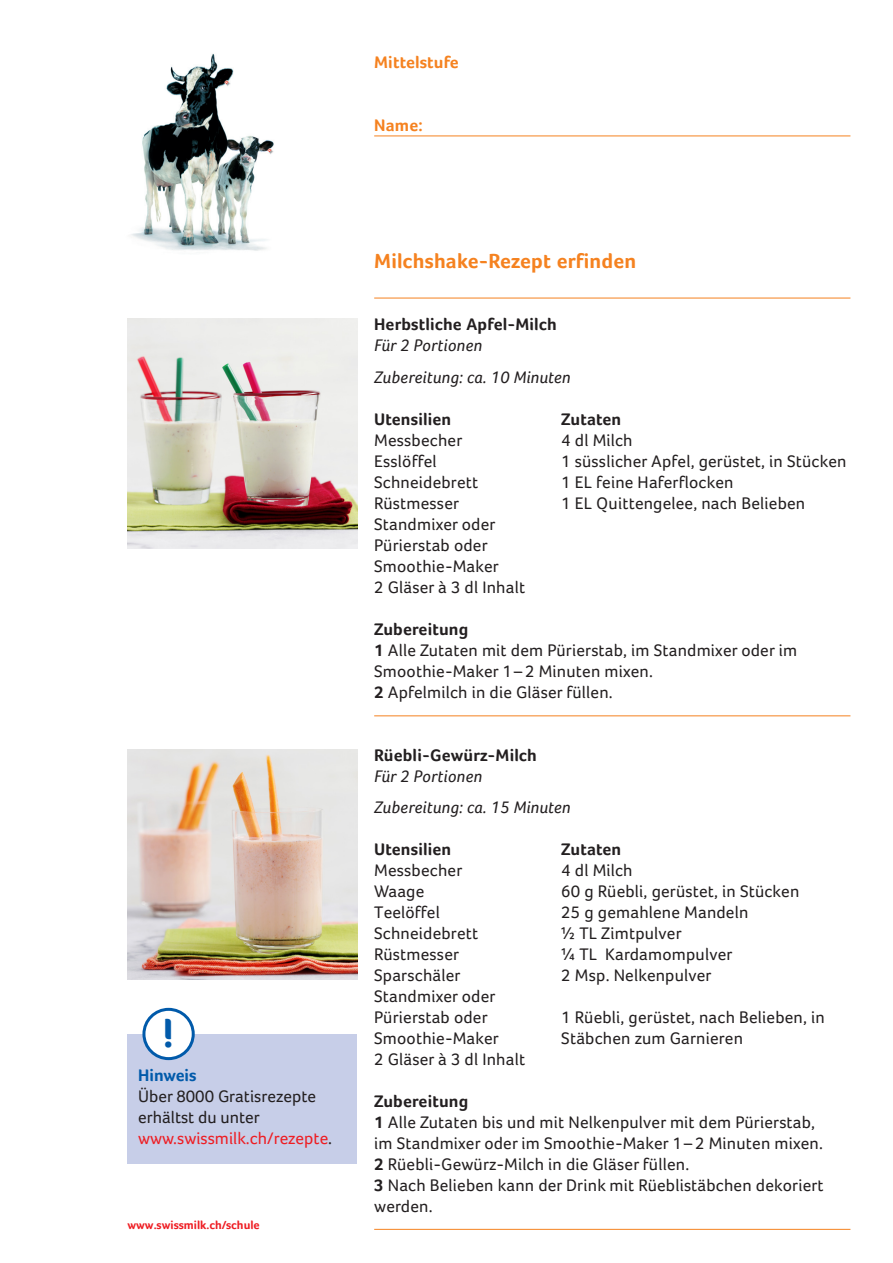
<style>
.page{position:relative;width:893px;height:1263px;background:#fff}
.page>*{position:absolute;margin:0;border:0;box-sizing:border-box;transform-origin:0 0}
.t1{font:700 42px "Foco";color:#015aaa}
.t2{font:700 21px "Foco";letter-spacing:.01em;color:#f58220}
.t3{font:17.25px/21px "Foco";letter-spacing:.01em;color:#231f20}
.t4{font:700 17.25px "Foco";letter-spacing:.01em;color:#231f20}
.t5{font:italic 17.25px "Foco";letter-spacing:.01em;color:#231f20}
.t6{font:17.25px "Foco";color:#ee1d23}
.t7{font:700 17.25px "Foco";letter-spacing:.01em;color:#f58220}
.t8{font:700 17.25px "Foco";color:#015aaa}
.t9{font:700 12px "Foco";color:#ee1d23}
.s1{color:#231f20}
.s2{font-weight:700}
</style>
<div class="page">
<img style="left:128px;top:319px;width:229px;height:230px">
<img style="left:128px;top:750px;width:229px;height:229px">
<div style="left:128px;top:1034px;width:229px;height:130px;background:#c7cee8"></div>
<div style="left:144px;top:1009px;width:49px;height:49px;background:#fff;border-radius:50%"></div>
<div style="left:142px;top:1008px;width:53px;height:52px;border:3px solid #015aaa;border-radius:50%"></div>
<hr style="left:374px;top:298px;width:476px;height:1px;background:#f58220">
<hr style="left:374px;top:715px;width:476px;height:1px;background:#f58220">
<hr style="left:374px;top:136px;width:476px;height:1px;background:#f58220">
<img style="left:131px;top:53px;width:143px;height:198px">
<hr style="left:374px;top:1229px;width:476px;height:1px;background:#f58220">
<p class="t7" style="left:374px;top:52px;width:86px">Mittelstufe</p>
<p class="t7" style="left:374px;top:115px;width:50px">Name:</p>
<p class="t1" style="left:162px;top:1008px;width:13px">!</p>
<p class="t8" style="left:138px;top:1065px;width:60px">Hinweis</p>
<p class="t3" style="left:138px;top:1085px;width:179px">Über 8000 Gratisrezepte erhältst du unter</p>
<p class="t6" style="left:138px;top:1128px;width:195px">www.swissmilk.ch/rezepte<span class="s1">.</span></p>
<p class="t9" style="left:128px;top:1218px;width:134px">www.swissmilk.ch/schule</p>
<p class="t2" style="left:374px;top:248px;width:264px">Milchshake-Rezept erfinden</p>
<p class="t4" style="left:374px;top:314px;width:184px">Herbstliche Apfel-Milch</p>
<p class="t5" style="left:374px;top:335px;width:110px">Für 2 Portionen</p>
<p class="t5" style="left:374px;top:367px;width:198px">Zubereitung: ca. 10 Minuten</p>
<p class="t4" style="left:374px;top:409px;width:79px">Utensilien</p>
<p class="t3" style="left:374px;top:429px;width:90px">Messbecher</p>
<p class="t3" style="left:374px;top:450px;width:64px">Esslöffel</p>
<p class="t3" style="left:374px;top:471px;width:106px">Schneidebrett</p>
<p class="t3" style="left:374px;top:492px;width:86px">Rüstmesser</p>
<p class="t3" style="left:374px;top:513px;width:123px">Standmixer oder</p>
<p class="t3" style="left:374px;top:534px;width:115px">Pürierstab oder</p>
<p class="t3" style="left:374px;top:555px;width:126px">Smoothie-Maker</p>
<p class="t3" style="left:374px;top:576px;width:152px">2 Gläser à 3 dl Inhalt</p>
<p class="t4" style="left:374px;top:619px;width:96px">Zubereitung</p>
<p class="t3" style="left:374px;top:639px;width:424px"><span class="s2">1</span> Alle Zutaten mit dem Pürierstab, im Standmixer oder im<br>Smoothie-Maker 1– 2 Minuten mixen.</p>
<p class="t3" style="left:374px;top:681px;width:240px"><span class="s2">2</span> Apfelmilch in die Gläser füllen.</p>
<p class="t4" style="left:561px;top:409px;width:61px">Zutaten</p>
<p class="t3" style="left:561px;top:429px;width:73px">4 dl Milch</p>
<p class="t3" style="left:561px;top:450px;width:287px">1 süsslicher Apfel, gerüstet, in Stücken</p>
<p class="t3" style="left:561px;top:471px;width:174px">1 EL feine Haferflocken</p>
<p class="t3" style="left:561px;top:492px;width:245px">1 EL Quittengelee, nach Belieben</p>
<p class="t4" style="left:374px;top:745px;width:164px">Rüebli-Gewürz-Milch</p>
<p class="t5" style="left:374px;top:766px;width:110px">Für 2 Portionen</p>
<p class="t5" style="left:374px;top:797px;width:198px">Zubereitung: ca. 15 Minuten</p>
<p class="t4" style="left:374px;top:839px;width:79px">Utensilien</p>
<p class="t3" style="left:374px;top:860px;width:90px">Messbecher</p>
<p class="t3" style="left:374px;top:881px;width:52px">Waage</p>
<p class="t3" style="left:374px;top:902px;width:67px">Teelöffel</p>
<p class="t3" style="left:374px;top:923px;width:106px">Schneidebrett</p>
<p class="t3" style="left:374px;top:944px;width:86px">Rüstmesser</p>
<p class="t3" style="left:374px;top:965px;width:88px">Sparschäler</p>
<p class="t3" style="left:374px;top:986px;width:123px">Standmixer oder</p>
<p class="t3" style="left:374px;top:1007px;width:115px">Pürierstab oder</p>
<p class="t3" style="left:374px;top:1028px;width:126px">Smoothie-Maker</p>
<p class="t3" style="left:374px;top:1049px;width:152px">2 Gläser à 3 dl Inhalt</p>
<p class="t4" style="left:374px;top:1091px;width:96px">Zubereitung</p>
<p class="t3" style="left:374px;top:1112px;width:442px"><span class="s2">1</span> Alle Zutaten bis und mit Nelkenpulver mit dem Pürierstab,</p>
<p class="t3" style="left:374px;top:1133px;width:450px">im Standmixer oder im Smoothie-Maker 1– 2 Minuten mixen.</p>
<p class="t3" style="left:374px;top:1154px;width:317px"><span class="s2">2</span> Rüebli-Gewürz-Milch in die Gläser füllen.</p>
<p class="t3" style="left:374px;top:1175px;width:451px"><span class="s2">3</span> Nach Belieben kann der Drink mit Rüeblistäbchen dekoriert</p>
<p class="t3" style="left:374px;top:1196px;width:60px">werden.</p>
<p class="t4" style="left:561px;top:839px;width:61px">Zutaten</p>
<p class="t3" style="left:561px;top:860px;width:73px">4 dl Milch</p>
<p class="t3" style="left:561px;top:881px;width:240px">60 g Rüebli, gerüstet, in Stücken</p>
<p class="t3" style="left:561px;top:902px;width:189px">25 g gemahlene Mandeln</p>
<p class="t3" style="left:561px;top:923px;width:122px">½ TL Zimtpulver</p>
<p class="t3" style="left:561px;top:944px;width:173px">¼ TL Kardamompulver</p>
<p class="t3" style="left:561px;top:965px;width:152px">2 Msp. Nelkenpulver</p>
<p class="t3" style="left:561px;top:1007px;width:265px">1 Rüebli, gerüstet, nach Belieben, in<br>Stäbchen zum Garnieren</p>
</div>
